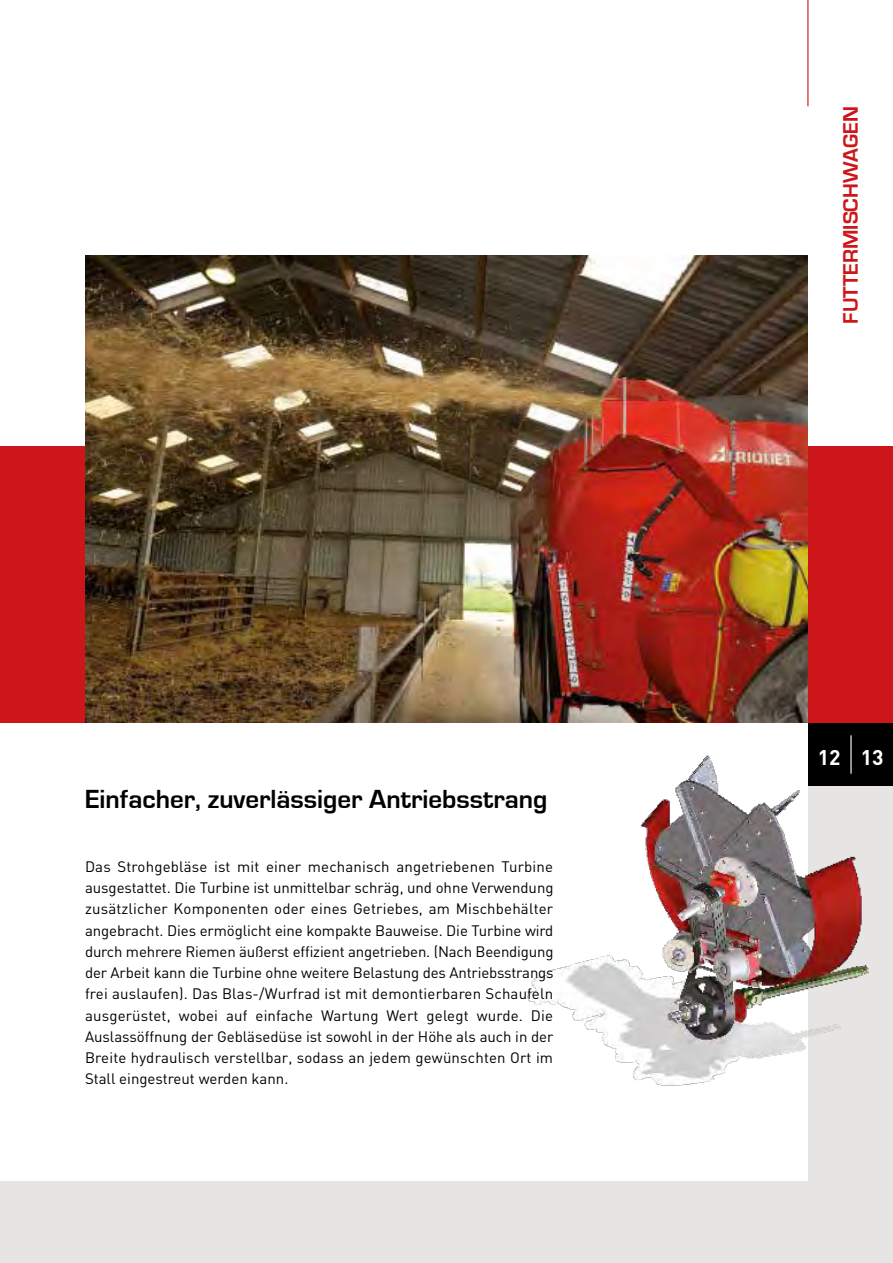
<style>
.page{position:relative;width:893px;height:1263px;background:#fff}
.page>*{position:absolute;margin:0;border:0;box-sizing:border-box;transform-origin:0 0}
.t1{font:700 27px "Eurostile";color:#000}
.t2{font:700 21.6px "Eurostile";color:#cd1619}
.t3{font:700 21px "DIN";color:#fff}
.t4{font:15px/21.3px "DIN";color:#000;text-align:justify}
</style>
<div class="page">
<div style="left:808px;top:723px;width:85px;height:64px;background:#000"></div>
<hr style="left:807px;top:0;width:1px;height:106px;background:#cd1619">
<div style="left:808px;top:446px;width:85px;height:277px;background:#cd1619"></div>
<div style="left:0;top:446px;width:85px;height:277px;background:#cd1619"></div>
<div style="left:0;top:787px;width:893px;height:476px;background:#e7e4e4"></div>
<div style="left:0;top:723px;width:808px;height:457px;background:#fff"></div>
<hr style="left:850px;top:735px;width:2px;height:39px;background:#fff">
<img style="left:85px;top:255px;width:723px;height:468px">
<img style="left:527px;top:750px;width:351px;height:336px">
<h1 class="t1" style="left:85px;top:784px;width:464px">Einfacher, zuverlässiger Antriebsstrang</h1>
<p class="t4" style="left:85px;top:855px;width:470px">Das Strohgebläse ist mit einer mechanisch angetriebenen Turbine ausgestattet. Die Turbine ist unmittelbar schräg, und ohne Verwendung zusätzlicher Komponenten oder eines Getriebes, am Mischbehälter angebracht. Dies ermöglicht eine kompakte Bauweise. Die Turbine wird durch mehrere Riemen äußerst effizient angetrieben. (Nach Beendigung der Arbeit kann die Turbine ohne weitere Belastung des Antriebsstrangs frei auslaufen). Das Blas-/Wurfrad ist mit demontierbaren Schaufeln ausgerüstet, wobei auf einfache Wartung Wert gelegt wurde. Die Auslassöffnung der Gebläsedüse ist sowohl in der Höhe als auch in der Breite hydraulisch verstellbar, sodass an jedem gewünschten Ort im Stall eingestreut werden kann.</p>
<h2 class="t2" style="left:839px;top:324px;width:219px;rotate:-90deg">FUTTERMISCHWAGEN</h2>
<h3 class="t3" style="left:818px;top:743px;width:24px">12</h3>
<h3 class="t3" style="left:861px;top:743px;width:24px">13</h3>
</div>
